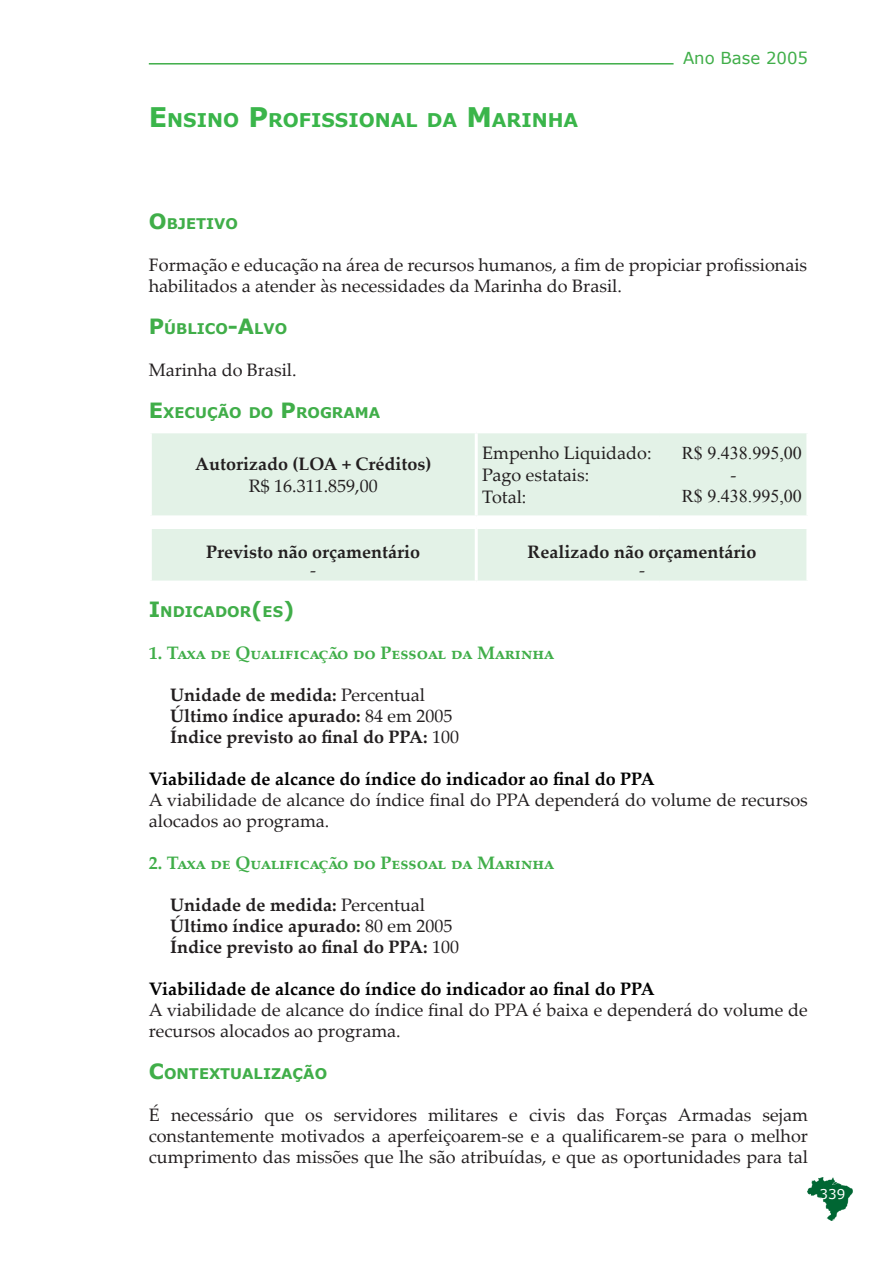
<style>
.page{position:relative;width:893px;height:1263px;background:#fff}
.page>*{position:absolute;margin:0;border:0;box-sizing:border-box;transform-origin:0 0}
.t1{font:700 18.9px "Verdana";color:#3ab54a}
.t2{font:18px/21px "Palatino Linotype";color:#231f20}
.t3{font:700 18px "Palatino Linotype";color:#231f20}
.t4{font:700 18px "Palatino Linotype";color:#000}
.t5{font:700 18px "Palatino Linotype";color:#40ae49}
.t6{font:18px "Times New Roman";color:#231f20}
.t7{font:16.5px "Verdana";color:#40ae49}
.t8{font:700 14.7px "Verdana";color:#40ae49}
.t9{font:13.5px "Verdana";color:#fff}
.s1{font-size:27px}
.s2{font-size:21px}
.s3{font-weight:400}
</style>
<div class="page">
<img style="left:808px;top:1178px;width:45px;height:43px">
<hr style="left:149px;top:63px;width:525px;height:2px;background:#40ae49">
<div style="left:152px;top:433px;width:654px;height:147px;background:#e3f2e7"></div>
<hr style="left:475px;top:433px;width:3px;height:82px;background:#fff">
<hr style="left:149px;top:515px;width:327px;height:3px;background:#fff">
<hr style="left:476px;top:515px;width:183px;height:3px;background:#fff">
<hr style="left:659px;top:515px;width:150px;height:3px;background:#fff">
<svg style="left:152px;top:518px;width:654px;height:8px"></svg>
<hr style="left:149px;top:526px;width:327px;height:3px;background:#fff">
<hr style="left:476px;top:526px;width:183px;height:3px;background:#fff">
<hr style="left:475px;top:529px;width:3px;height:51px;background:#fff">
<hr style="left:659px;top:526px;width:150px;height:3px;background:#fff">
<p class="t1" style="left:149px;top:108px;width:430px"><span class="s1">E</span> NSINO <span class="s1">P</span>ROFISSIONAL DA <span class="s1">M</span>ARINHA</p>
<p class="t7" style="left:683px;top:48px;width:127px">Ano Base 2005</p>
<p class="t8" style="left:149px;top:214px;width:91px"><span class="s2">O</span>BJETIVO</p>
<p class="t2" style="left:149px;top:253px;width:660px">Formação e educação na área de recursos humanos, a fim de propiciar profissionais habilitados a atender às necessidades da Marinha do Brasil.</p>
<p class="t8" style="left:149px;top:319px;width:140px"><span class="s2">P</span> ÚBLICO<span class="s2">-A</span>LVO</p>
<p class="t2" style="left:149px;top:358px;width:149px">Marinha do Brasil.</p>
<p class="t8" style="left:149px;top:403px;width:232px"><span class="s2">E</span>XECUÇÃO DO <span class="s2">P</span> ROGRAMA</p>
<p class="t3" style="left:195px;top:451px;width:238px">Autorizado (LOA + Créditos)</p>
<p class="t2" style="left:249px;top:474px;width:131px">R$ 16.311.859,00</p>
<p class="t2" style="left:482px;top:442px;width:171px">Empenho Liquidado:</p>
<p class="t2" style="left:482px;top:464px;width:108px">Pago estatais:</p>
<p class="t2" style="left:482px;top:485px;width:46px">Total:</p>
<p class="t6" style="left:682px;top:441px;width:122px">R$ 9.438.995,00</p>
<p class="t2" style="left:730px;top:463px;width:7px">-</p>
<p class="t6" style="left:682px;top:484px;width:122px">R$ 9.438.995,00</p>
<p class="t3" style="left:206px;top:539px;width:215px">Previsto não orçamentário</p>
<p class="t2" style="left:310px;top:559px;width:7px">-</p>
<p class="t3" style="left:528px;top:539px;width:230px">Realizado não orçamentário</p>
<p class="t2" style="left:639px;top:559px;width:7px">-</p>
<p class="t8" style="left:149px;top:602px;width:47px"><span class="s2">I</span>NDICA</p>
<p class="t8" style="left:215px;top:602px;width:81px">DOR<span class="s2">(</span>ES<span class="s2">)</span></p>
<p class="t5" style="left:149px;top:640px;width:406px">1. Taxa de Qualificação do Pessoal da Marinha</p>
<p class="t3" style="left:170px;top:682px;width:257px">Unidade de medida: <span class="s3">Percentual</span></p>
<p class="t3" style="left:170px;top:703px;width:284px">Último índice apurado: <span class="s3">84 em 2005</span></p>
<p class="t3" style="left:170px;top:724px;width:291px">Índice previsto ao final do PPA: <span class="s3">100</span></p>
<p class="t4" style="left:149px;top:766px;width:507px">Viabilidade de alcance do índice do indicador ao final do PPA</p>
<p class="t2" style="left:149px;top:789px;width:661px">A viabilidade de alcance do índice final do PPA dependerá do volume de recursos alocados ao programa.</p>
<p class="t5" style="left:149px;top:850px;width:406px">2. Taxa de Qualificação do Pessoal da Marinha</p>
<p class="t3" style="left:170px;top:892px;width:257px">Unidade de medida: <span class="s3">Percentual</span></p>
<p class="t3" style="left:170px;top:913px;width:284px">Último índice apurado: <span class="s3">80 em 2005</span></p>
<p class="t3" style="left:170px;top:934px;width:291px">Índice previsto ao final do PPA: <span class="s3">100</span></p>
<p class="t4" style="left:149px;top:976px;width:507px">Viabilidade de alcance do índice do indicador ao final do PPA</p>
<p class="t2" style="left:149px;top:999px;width:661px">A viabilidade de alcance do índice final do PPA é baixa e dependerá do volume de recursos alocados ao programa.</p>
<p class="t8" style="left:149px;top:1064px;width:180px"><span class="s2">C</span>ONTEXTUALIZAÇÃO</p>
<p class="t2" style="left:149px;top:1104px;width:661px;text-align:justify">É necessário que os servidores militares e civis das Forças Armadas sejam constantemente motivados a aperfeiçoarem-se e a qualificarem-se para o melhor cumprimento das missões que lhe são atribuídas, e que as oportunidades para tal</p>
<p class="t9" style="left:820px;top:1186px;width:27px">339</p>
</div>
